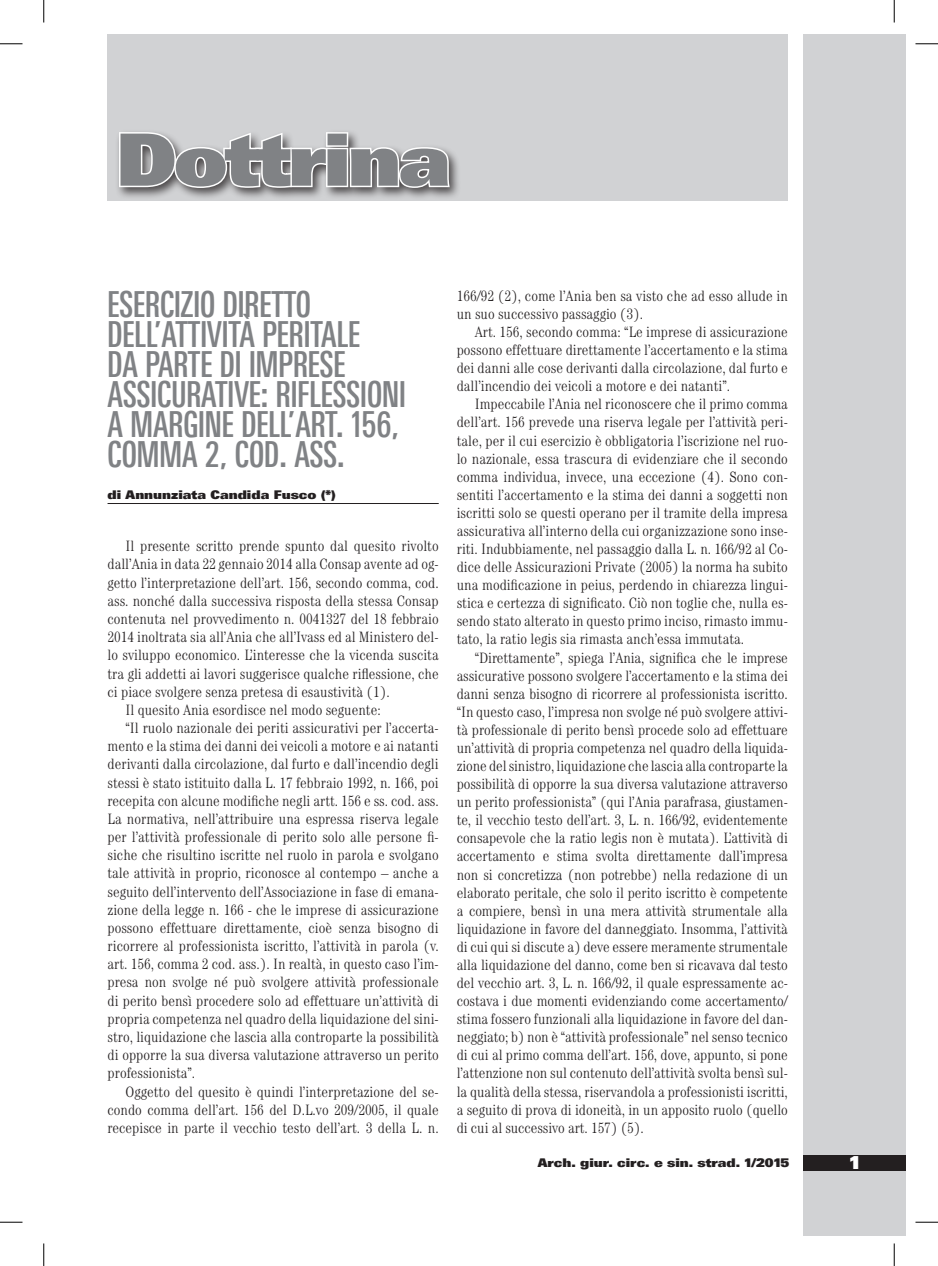
<style>
.page{position:relative;width:938px;height:1266px;background:#fff}
.page>*{position:absolute;margin:0;border:0;box-sizing:border-box;transform-origin:0 0}
.t1{font:72px "Linotype Univers 930 X Black";color:#808285}
.t2{font:500 36px/30.2px "Linotype Univers 510 Cm";color:#808285}
.t3{font:18px "Linotype Univers 930 X Black";color:#fff}
.t4{font:300 condensed 15px/18.1px "Century Std";color:#231f20;text-align:justify}
.t5{font:12px "Linotype Univers 930 X Black";color:#231f20}
</style>
<div class="page">
<div style="left:803px;top:34px;width:102px;height:1201px;background:#d1d2d4"></div>
<div style="left:803px;top:1155px;width:102px;height:15px;background:#231f20"></div>
<div style="left:108px;top:34px;width:680px;height:167px;background:#d1d2d4"></div>
<div style="left:115px;top:128px;width:346px;height:72px;background:#231f20;opacity:.75"></div>
<svg style="left:118px;top:128px;width:333px;height:61px"></svg>
<hr style="left:108px;top:503px;width:331px;height:1px;background:#231f20">
<svg style="left:0;top:44px;width:22px;height:1px"></svg>
<svg style="left:915px;top:44px;width:23px;height:1px"></svg>
<svg style="left:0;top:1221px;width:22px;height:1px"></svg>
<svg style="left:915px;top:1221px;width:23px;height:1px"></svg>
<svg style="left:44px;top:0;width:1px;height:22px"></svg>
<svg style="left:44px;top:1243px;width:1px;height:22px"></svg>
<svg style="left:894px;top:0;width:1px;height:22px"></svg>
<svg style="left:894px;top:1243px;width:1px;height:22px"></svg>
<h1 class="t1" style="left:116px;top:113px;width:337px">Dottrina</h1>
<h2 class="t2" style="left:108px;top:289px;width:300px">ESERCIZIO DIRETTO<br>DELL’ATTIVITÀ PERITALE<br>DA PARTE DI IMPRESE<br>ASSICURATIVE: RIFLESSIONI<br>A MARGINE DELL’ART. 156,<br>COMMA 2, COD. ASS.</h2>
<p class="t5" style="left:108px;top:487px;width:230px">di Annunziata Candida Fusco (*)</p>
<p class="t4" style="left:126px;top:537px;width:315px">Il presente scritto prende spunto dal quesito rivolto</p>
<p class="t4" style="left:108px;top:555px;width:333px">dall’Ania in data 22 gennaio 2014 alla Consap avente ad og-</p>
<p class="t4" style="left:108px;top:573px;width:333px">getto l’interpretazione dell’art. 156, secondo comma, cod.</p>
<p class="t4" style="left:108px;top:591px;width:333px">ass. nonché dalla successiva risposta della stessa Consap</p>
<p class="t4" style="left:108px;top:609px;width:333px">contenuta nel provvedimento n. 0041327 del 18 febbraio</p>
<p class="t4" style="left:108px;top:627px;width:333px">2014 inoltrata sia all’Ania che all’Ivass ed al Ministero del-</p>
<p class="t4" style="left:108px;top:646px;width:333px">lo sviluppo economico. L’interesse che la vicenda suscita</p>
<p class="t4" style="left:108px;top:664px;width:333px">tra gli addetti ai lavori suggerisce qualche riflessione, che</p>
<p class="t4" style="left:108px;top:682px;width:284px">ci piace svolgere senza pretesa di esaustività (1).</p>
<p class="t4" style="left:126px;top:700px;width:257px">Il quesito Ania esordisce nel modo seguente:</p>
<p class="t4" style="left:126px;top:718px;width:315px">“Il ruolo nazionale dei periti assicurativi per l’accerta-</p>
<p class="t4" style="left:108px;top:736px;width:333px">mento e la stima dei danni dei veicoli a motore e ai natanti</p>
<p class="t4" style="left:108px;top:755px;width:333px">derivanti dalla circolazione, dal furto e dall’incendio degli</p>
<p class="t4" style="left:108px;top:773px;width:333px">stessi è stato istituito dalla L. 17 febbraio 1992, n. 166, poi</p>
<p class="t4" style="left:108px;top:791px;width:333px">recepita con alcune modifiche negli artt. 156 e ss. cod. ass.</p>
<p class="t4" style="left:108px;top:809px;width:333px">La normativa, nell’attribuire una espressa riserva legale</p>
<p class="t4" style="left:108px;top:827px;width:333px">per l’attività professionale di perito solo alle persone fi-</p>
<p class="t4" style="left:108px;top:845px;width:333px">siche che risultino iscritte nel ruolo in parola e svolgano</p>
<p class="t4" style="left:108px;top:864px;width:333px">tale attività in proprio, riconosce al contempo – anche a</p>
<p class="t4" style="left:108px;top:882px;width:333px">seguito dell’intervento dell’Associazione in fase di emana-</p>
<p class="t4" style="left:108px;top:900px;width:333px">zione della legge n. 166 - che le imprese di assicurazione</p>
<p class="t4" style="left:108px;top:918px;width:333px">possono effettuare direttamente, cioè senza bisogno di</p>
<p class="t4" style="left:108px;top:936px;width:333px">ricorrere al professionista iscritto, l’attività in parola (v.</p>
<p class="t4" style="left:108px;top:954px;width:333px">art. 156, comma 2 cod. ass.). In realtà, in questo caso l’im-</p>
<p class="t4" style="left:108px;top:973px;width:333px">presa non svolge né può svolgere attività professionale</p>
<p class="t4" style="left:108px;top:991px;width:333px">di perito bensì procedere solo ad effettuare un’attività di</p>
<p class="t4" style="left:108px;top:1009px;width:333px">propria competenza nel quadro della liquidazione del sini-</p>
<p class="t4" style="left:108px;top:1027px;width:333px">stro, liquidazione che lascia alla controparte la possibilità</p>
<p class="t4" style="left:108px;top:1045px;width:333px">di opporre la sua diversa valutazione attraverso un perito</p>
<p class="t4" style="left:108px;top:1063px;width:89px">professionista”.</p>
<p class="t4" style="left:126px;top:1082px;width:315px">Oggetto del quesito è quindi l’interpretazione del se-</p>
<p class="t4" style="left:108px;top:1100px;width:333px">condo comma dell’art. 156 del D.L.vo 209/2005, il quale</p>
<p class="t4" style="left:108px;top:1118px;width:333px">recepisce in parte il vecchio testo dell’art. 3 della L. n.</p>
<p class="t4" style="left:457px;top:286px;width:333px">166/92 (2), come l’Ania ben sa visto che ad esso allude in un suo successivo passaggio (3).</p>
<p class="t4" style="left:457px;top:322px;width:333px;text-indent:18px">Art. 156, secondo comma: “Le imprese di assicurazione possono effettuare direttamente l’accertamento e la stima dei danni alle cose derivanti dalla circolazione, dal furto e dall’incendio dei veicoli a motore e dei natanti”.</p>
<p class="t4" style="left:457px;top:395px;width:333px;text-indent:18px">Impeccabile l’Ania nel riconoscere che il primo comma dell’art. 156 prevede una riserva legale per l’attività peri&shy;tale, per il cui esercizio è obbligatoria l’iscrizione nel ruo&shy;lo nazionale, essa trascura di evidenziare che il secondo comma individua, invece, una eccezione (4). Sono con&shy;sentiti l’accertamento e la stima dei danni a soggetti non iscritti solo se questi operano per il tramite della impresa assicurativa all’interno della cui organizzazione sono inse&shy;riti. Indubbiamente, nel passaggio dalla L. n. 166/92 al Co&shy;dice delle Assicurazioni Private (2005) la norma ha subito una modificazione in peius, perdendo in chiarezza lingui&shy;stica e certezza di significato. Ciò non toglie che, nulla es&shy;sendo stato alterato in questo primo inciso, rimasto immu&shy;tato, la ratio legis sia rimasta anch’essa immutata.</p>
<p class="t4" style="left:457px;top:648px;width:333px;text-indent:18px">“Direttamente”, spiega l’Ania, significa che le imprese assicurative possono svolgere l’accertamento e la stima dei danni senza bisogno di ricorrere al professionista iscritto. “In questo caso, l’impresa non svolge né può svolgere attivi&shy;tà professionale di perito bensì procede solo ad effettuare un’attività di propria competenza nel quadro della liquida&shy;zione del sinistro, liquidazione che lascia alla controparte la possibilità di opporre la sua diversa valutazione attraverso un perito professionista” (qui l’Ania parafrasa, giustamen&shy;te, il vecchio testo dell’art. 3, L. n. 166/92, evidentemente consapevole che la ratio legis non è mutata). L’attività di accertamento e stima svolta direttamente dall’impresa non si concretizza (non potrebbe) nella redazione di un elaborato peritale, che solo il perito iscritto è competente a compiere, bensì in una mera attività strumentale alla liquidazione in favore del danneggiato. Insomma, l’attività di cui qui si discute a) deve essere meramente strumentale alla liquidazione del danno, come ben si ricavava dal testo del vecchio art. 3, L. n. 166/92, il quale espressamente ac&shy;costava i due momenti evidenziando come accertamento/ stima fossero funzionali alla liquidazione in favore del dan&shy;neggiato; b) non è “attività professionale” nel senso tecnico di cui al primo comma dell’art. 156, dove, appunto, si pone l’attenzione non sul contenuto dell’attività svolta bensì sul&shy;la qualità della stessa, riservandola a professionisti iscritti, a seguito di prova di idoneità, in un apposito ruolo (quello di cui al successivo art. 157) (5).</p>
<p class="t5" style="left:538px;top:1154px;width:253px">Arch. giur. circ. e sin. strad. 1/2015</p>
<p class="t3" style="left:849px;top:1151px;width:12px">1</p>
</div>
